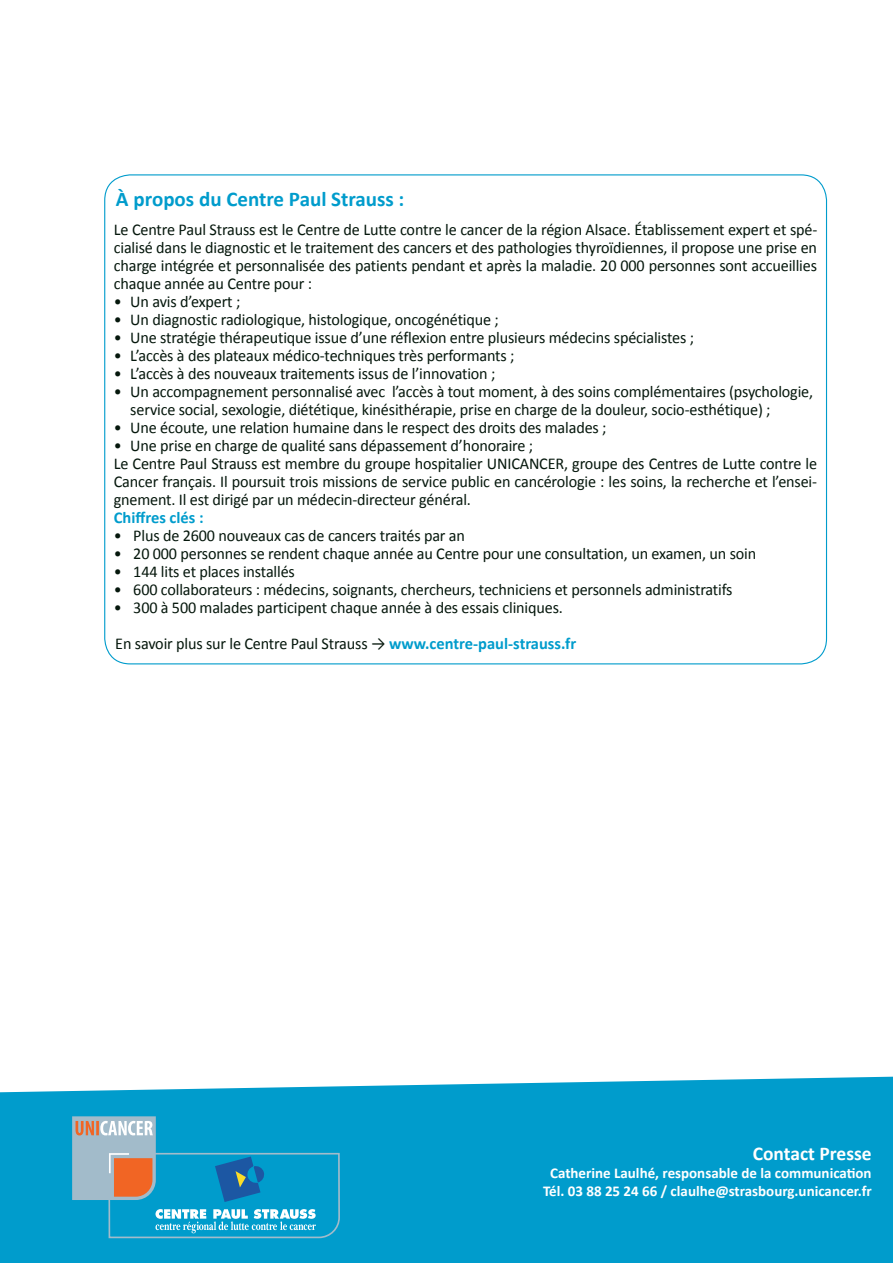
<style>
.page{position:relative;width:893px;height:1263px;background:#fff}
.page>*{position:absolute;margin:0;border:0;box-sizing:border-box;transform-origin:0 0}
.t1{font:700 21px "Calibri";color:#009ccc}
.t2{font:700 19.5px "Calibri";color:#fff}
.t3{font:16.5px/18px "Calibri";letter-spacing:-.01em;color:#05170c}
.t4{font:700 16.5px "Calibri";color:#009ccc}
.t5{font:700 15px/18px "Calibri";color:#fff;text-align:center}
.s1{font-weight:700;color:#009ccc}
</style>
<div class="page">
<div style="left:0;top:1077px;width:893px;height:186px;background:#009ccc"></div>
<svg style="left:72px;top:1116px;width:269px;height:123px;background:#37a1c4"></svg>
<p class="t1" style="left:116px;top:186px;width:290px">à propos du Centre Paul Strauss :</p>
<p class="t3" style="left:114px;top:219px;width:705px;text-align:justify">Le Centre Paul Strauss est le Centre de Lutte contre le cancer de la région Alsace. établissement expert et spé&shy;cialisé dans le diagnostic et le traitement des cancers et des pathologies thyroïdiennes, il propose une prise en charge intégrée et personnalisée des patients pendant et après la maladie. 20 000 personnes sont accueillies chaque année au Centre pour :</p>
<p class="t3" style="left:114px;top:291px;width:128px">• Un avis d’expert ;</p>
<p class="t3" style="left:114px;top:309px;width:386px">• Un diagnostic radiologique, histologique, oncogénétique ;</p>
<p class="t3" style="left:114px;top:327px;width:582px">• Une stratégie thérapeutique issue d’une réflexion entre plusieurs médecins spécialistes ;</p>
<p class="t3" style="left:114px;top:345px;width:402px">• L’accès à des plateaux médico-techniques très performants ;</p>
<p class="t3" style="left:114px;top:363px;width:383px">• L’accès à des nouveaux traitements issus de l’innovation ;</p>
<p class="t3" style="left:130px;top:381px;width:684px;text-indent:-16px">• Un accompagnement personnalisé avec l’accès à tout moment, à des soins complémentaires (psychologie, service social, sexologie, diététique, kinésithérapie, prise en charge de la douleur, socio-esthétique) ;</p>
<p class="t3" style="left:114px;top:417px;width:494px">• Une écoute, une relation humaine dans le respect des droits des malades ;</p>
<p class="t3" style="left:114px;top:435px;width:705px">• Une prise en charge de qualité sans dépassement d’honoraire ;<br>Le Centre Paul Strauss est membre du groupe hospitalier UNICANCER, groupe des Centres de Lutte contre le Cancer français. Il poursuit trois missions de service public en cancérologie : les soins, la recherche et l’ensei&shy;gnement. Il est dirigé par un médecin-directeur général.</p>
<p class="t4" style="left:114px;top:507px;width:91px">Chiffres clés :</p>
<p class="t3" style="left:114px;top:525px;width:353px">• Plus de 2600 nouveaux cas de cancers traités par an</p>
<p class="t3" style="left:114px;top:543px;width:644px">• 20 000 personnes se rendent chaque année au Centre pour une consultation, un examen, un soin</p>
<p class="t3" style="left:114px;top:561px;width:183px">• 144 lits et places installés</p>
<p class="t3" style="left:114px;top:579px;width:620px">• 600 collaborateurs : médecins, soignants, chercheurs, techniciens et personnels administratifs</p>
<p class="t3" style="left:114px;top:588px;width:464px;line-height:36px">• 300 à 500 malades participent chaque année à des essais cliniques.<br>En savoir plus sur le Centre Paul Strauss → <span class="s1">www.centre-paul-strauss.fr</span></p>
<p class="t2" style="left:753px;top:1141px;width:120px">Contact Presse</p>
<p class="t5" style="left:543px;top:1163px;width:330px">Catherine Laulhé, responsable de la communication<br>Tél. 03 88 25 24 66 / claulhe@strasbourg.unicancer.fr</p>
</div>
